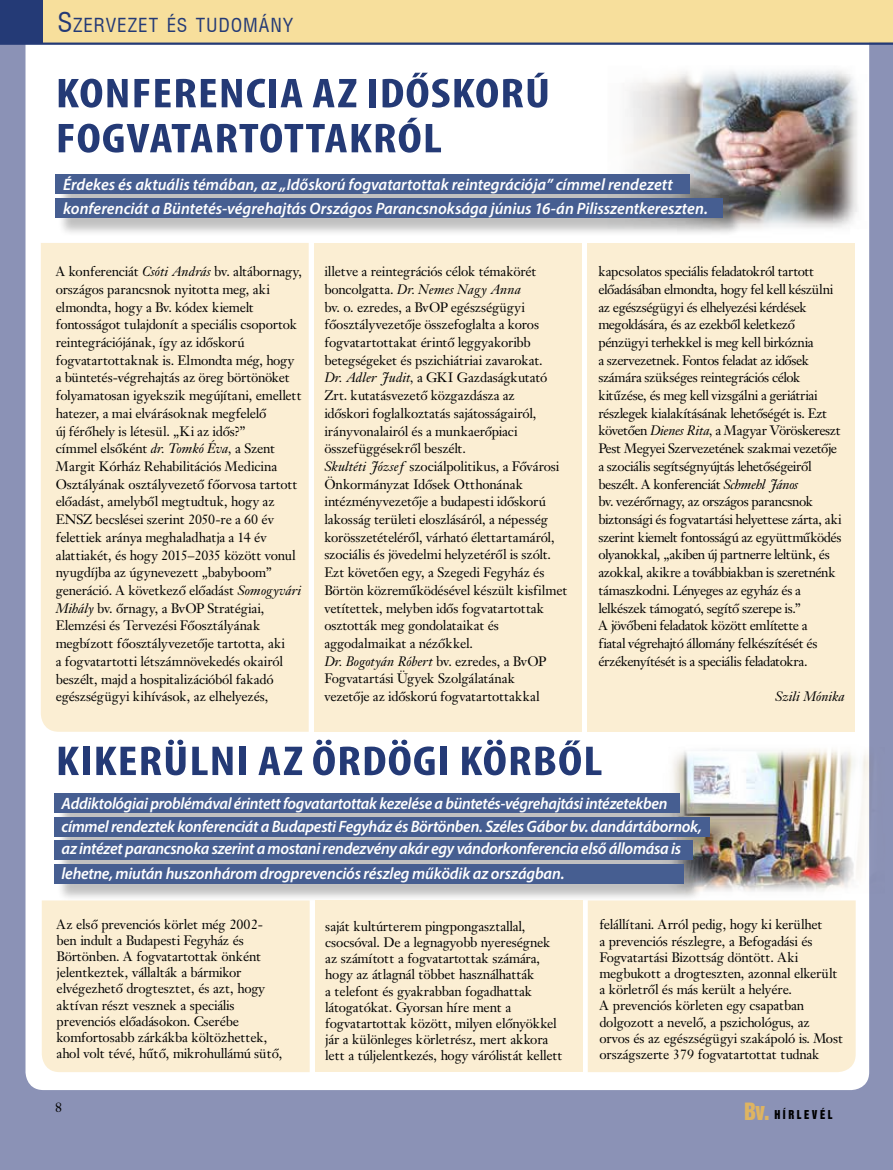
<style>
.page{position:relative;width:893px;height:1170px;background:#fff}
.page>*{position:absolute;margin:0;border:0;box-sizing:border-box;transform-origin:0 0}
.t1{font:700 condensed 42px/45px "Myriad Pro";letter-spacing:.02em;color:#243a76;scale:1.2 1}
.t2{font:18.9px "Switzerland Condensed";letter-spacing:.04em;color:#243a76}
.t3{font:italic 600 16.5px/22.6px "Myriad Pro";letter-spacing:-.015em;color:#fff;scale:.96 1}
.t4{font:italic 600 16.5px/24.2px "Myriad Pro";letter-spacing:-.015em;color:#fff}
.t5{font:13.5px/17.7px "Janson Text PFL";letter-spacing:.01em;color:#000}
.t6{font:13.5px/17.7px "Janson Text PFL";letter-spacing:-.01em;color:#000}
.t7{font:italic 13.5px "Janson Text PFL";color:#000}
.t8{font:11.25px "Swiss 921 HU Normal";letter-spacing:.245em;color:#000;scale:.95 1}
.s1{font-size:27px}
.s2{font-style:italic}
.s3{font-size:21.9px;color:#deb462}
</style>
<div class="page">
<div style="left:0;top:42px;width:893px;height:1127px;background:#8b92b6"></div>
<div style="left:26px;top:45px;width:843px;height:1044px;background:#fff"></div>
<img style="left:643px;top:740px;width:227px;height:170px">
<img style="left:591px;top:48px;width:279px;height:201px">
<div style="left:56px;top:795px;width:642px;height:36px;background:#000;opacity:.25"></div>
<div style="left:54px;top:793px;width:625px;height:20px;background:#465e91"></div>
<div style="left:56px;top:819px;width:672px;height:36px;background:#000;opacity:.25"></div>
<div style="left:54px;top:816px;width:655px;height:20px;background:#465e91"></div>
<div style="left:56px;top:842px;width:655px;height:36px;background:#000;opacity:.25"></div>
<div style="left:54px;top:840px;width:638px;height:20px;background:#465e91"></div>
<div style="left:56px;top:865px;width:646px;height:37px;background:#000;opacity:.25"></div>
<div style="left:54px;top:863px;width:630px;height:20px;background:#465e91"></div>
<div style="left:41px;top:243px;width:268px;height:488px;background:#fbeed3"></div>
<div style="left:314px;top:243px;width:268px;height:488px;background:#fbeed3"></div>
<div style="left:587px;top:243px;width:268px;height:488px;background:#fbeed3"></div>
<div style="left:58px;top:177px;width:651px;height:36px;background:#000;opacity:.25"></div>
<div style="left:55px;top:174px;width:635px;height:20px;background:#465e91"></div>
<div style="left:58px;top:200px;width:684px;height:37px;background:#000;opacity:.25"></div>
<div style="left:55px;top:198px;width:668px;height:20px;background:#465e91"></div>
<div style="left:34px;top:0;width:859px;height:43px;background:#f7df9c"></div>
<div style="left:0;top:0;width:43px;height:43px;background:#243a76"></div>
<hr style="left:0;top:43px;width:893px;height:2px;background:#243a76">
<div style="left:42px;top:900px;width:268px;height:171px;background:#fbeed3"></div>
<div style="left:315px;top:900px;width:268px;height:171px;background:#fbeed3"></div>
<div style="left:588px;top:900px;width:268px;height:171px;background:#fbeed3"></div>
<h2 class="t2" style="left:57px;top:13px;width:28px"><span class="s1">S</span>ZERVEZET</h2>
<h2 class="t2" style="left:167px;top:13px;width:128px">ÉS TUDOMÁNY</h2>
<h1 class="t1" style="left:56px;top:70px;width:413px">KONFERENCIA AZ IDŐSKORÚ<br>FOGVATARTOTTAKRÓL</h1>
<p class="t4" style="left:63px;top:172px;width:646px">Érdekes és aktuális témában, az „Időskorú fogvatartottak reintegrációja” címmel rendezett konferenciát a Büntetés-végrehajtás Országos Parancsnoksága június 16-án Pilisszentkereszten.</p>
<p class="t5" style="left:56px;top:262px;width:248px">A konferenciát <span class="s2">Csóti András</span> bv. altábornagy, országos parancsnok nyitotta meg, aki elmondta, hogy a Bv. kódex kiemelt fontosságot tulajdonít a speciális csoportok reintegrációjának, így az időskorú fogvatartottaknak is. Elmondta még, hogy a büntetés-végrehajtás az öreg börtönöket folyamatosan igyekszik megújítani, emellett hatezer, a mai elvárásoknak megfelelő<br>új férőhely is létesül. „Ki az idős?”<br>címmel elsőként <span class="s2">dr. Tomkó Éva,</span> a Szent Margit Kórház Rehabilitációs Medicina Osztályának osztályvezető főorvosa tartott előadást, amelyből megtudtuk, hogy az ENSZ becslései szerint 2050-re a 60 év felettiek aránya meghaladhatja a 14 év alattiakét, és hogy 2015–2035 között vonul nyugdíjba az úgynevezett „babyboom” generáció. A következő előadást <span class="s2">Somogyvári Mihály</span> bv. őrnagy, a BvOP Stratégiai, Elemzési és Tervezési Főosztályának megbízott főosztályvezetője tartotta, aki<br>a fogvatartotti létszámnövekedés okairól beszélt, majd a hospitalizációból fakadó egészségügyi kihívások, az elhelyezés,</p>
<p class="t5" style="left:324px;top:262px;width:244px">illetve a reintegrációs célok témakörét boncolgatta. <span class="s2">Dr. Nemes Nagy Anna<br></span>bv. o. ezredes, a BvOP egészségügyi főosztályvezetője összefoglalta a koros fogvatartottakat érintő leggyakoribb betegségeket és pszichiátriai zavarokat.<br><span class="s2">Dr. Adler Judit,</span> a GKI Gazdaságkutató Zrt. kutatásvezető közgazdásza az<br>időskori foglalkoztatás sajátosságairól, irányvonalairól és a munkaerőpiaci összefüggésekről beszélt.<br><span class="s2">Skultéti József</span> szociálpolitikus, a Fővárosi Önkormányzat Idősek Otthonának intézményvezetője a budapesti időskorú lakosság területi eloszlásáról, a népesség korösszetételéről, várható élettartamáról, szociális és jövedelmi helyzetéről is szólt.<br>Ezt követően egy, a Szegedi Fegyház és Börtön közreműködésével készült kisfilmet vetítettek, melyben idős fogvatartottak osztották meg gondolataikat és aggodalmaikat a nézőkkel.<br><span class="s2">Dr. Bogotyán Róbert</span> bv. ezredes, a BvOP Fogvatartási Ügyek Szolgálatának<br>vezetője az időskorú fogvatartottakkal</p>
<p class="t6" style="left:598px;top:262px;width:244px">kapcsolatos speciális feladatokról tartott előadásában elmondta, hogy fel kell készülni az egészségügyi és elhelyezési kérdések megoldására, és az ezekből keletkező pénzügyi terhekkel is meg kell birkóznia<br>a szervezetnek. Fontos feladat az idősek számára szükséges reintegrációs célok kitűzése, és meg kell vizsgálni a geriátriai részlegek kialakításának lehetőségét is. Ezt követően <span class="s2">Dienes Rita,</span> a Magyar Vöröskereszt Pest Megyei Szervezetének szakmai vezetője a szociális segítségnyújtás lehetőségeiről beszélt. A konferenciát <span class="s2">Schmehl János<br></span>bv. vezérőrnagy, az országos parancsnok biztonsági és fogvatartási helyettese zárta, aki szerint kiemelt fontosságú az együttműködés olyanokkal, „akiben új partnerre leltünk, és azokkal, akikre a továbbiakban is szeretnénk támaszkodni. Lényeges az egyház és a lelkészek támogató, segítő szerepe is.”<br>A jövőbeni feladatok között említette a<br>fiatal végrehajtó állomány felkészítését és érzékenyítését is a speciális feladatokra.</p>
<p class="t7" style="left:775px;top:688px;width:71px">Szili Mónika</p>
<h1 class="t1" style="left:56px;top:737px;width:457px">KIKERÜLNI AZ ÖRDÖGI KÖRBŐL</h1>
<p class="t3" style="left:62px;top:791px;width:668px">Addiktológiai problémával érintett fogvatartottak kezelése a büntetés-végrehajtási intézetekben címmel rendeztek konferenciát a Budapesti Fegyház és Börtönben. Széles Gábor bv. dandártábornok, az intézet parancsnoka szerint a mostani rendezvény akár egy vándorkonferencia első állomása is</p>
<p class="t4" style="left:62px;top:860px;width:504px">lehetne, miután huszonhárom drogprevenciós részleg működik az országban.</p>
<p class="t5" style="left:57px;top:915px;width:227px;line-height:16.2px">Az első prevenciós körlet még 2002- ben indult a Budapesti Fegyház és Börtönben. A fogvatartottak önként jelentkeztek, vállalták a bármikor elvégezhető drogtesztet, és azt, hogy aktívan részt vesznek a speciális prevenciós előadásokon. Cserébe komfortosabb zárkákba költözhettek, ahol volt tévé, hűtő, mikrohullámú sütő,</p>
<p class="t5" style="left:325px;top:917px;width:239px;line-height:16.2px">saját kultúrterem pingpongasztallal, csocsóval. De a legnagyobb nyereségnek az számított a fogvatartottak számára, hogy az átlagnál többet használhatták<br>a telefont és gyakrabban fogadhattak látogatókat. Gyorsan híre ment a fogvatartottak között, milyen előnyökkel jár a különleges körletrész, mert akkora lett a túljelentkezés, hogy várólistát kellett</p>
<p class="t5" style="left:599px;top:916px;width:245px;line-height:16.2px">felállítani. Arról pedig, hogy ki kerülhet<br>a prevenciós részlegre, a Befogadási és Fogvatartási Bizottság döntött. Aki megbukott a drogteszten, azonnal elkerült a körletről és más került a helyére.<br>A prevenciós körleten egy csapatban dolgozott a nevelő, a pszichológus, az orvos és az egészségügyi szakápoló is. Most országszerte 379 fogvatartottat tudnak</p>
<p class="t5" style="left:55px;top:1098px;width:8px">8</p>
<p class="t8" style="left:744px;top:1107px;width:94px"><span class="s3">Bv.</span> HÍRLEVÉL</p>
</div>
